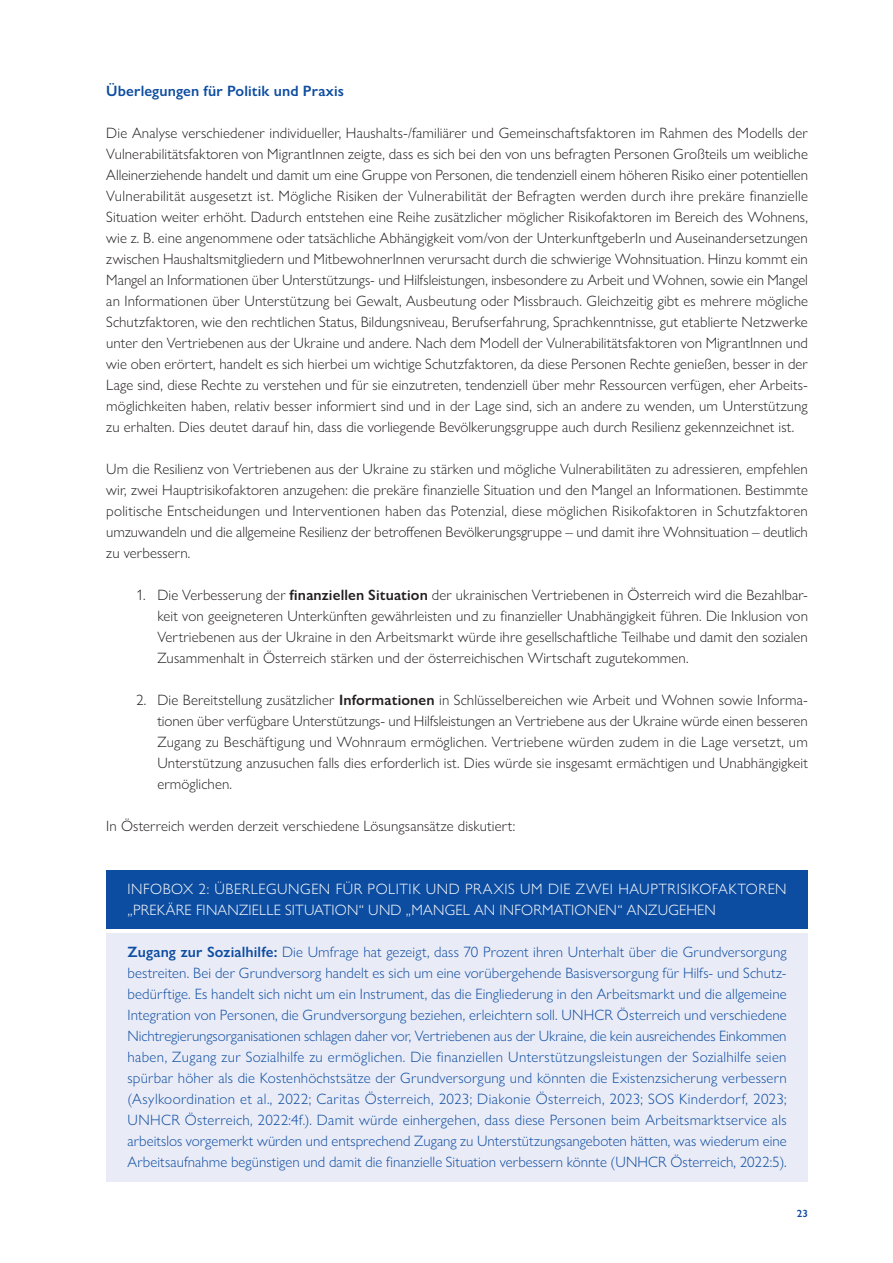
<style>
.page{position:relative;width:893px;height:1263px;background:#fff}
.page>*{position:absolute;margin:0;border:0;box-sizing:border-box;transform-origin:0 0}
.t1{font:300 15px/21px "Gill Sans Nova";letter-spacing:.005em;color:#231f20;text-align:justify}
.t2{font:300 15px/21px "Gill Sans Nova";letter-spacing:.005em;color:#0d4da1;text-align:justify}
.t3{font:300 15px/21px "Gill Sans Nova";letter-spacing:.02em;color:#fff}
.t4{font:600 15px "Gill Sans Nova";letter-spacing:.01em;color:#0d4da1}
.t5{font:600 10.5px "Gill Sans Nova";color:#0d4da1}
.s1{font-weight:600}
</style>
<div class="page">
<div style="left:106px;top:870px;width:702px;height:59px;background:#0d4da1"></div>
<div style="left:106px;top:933px;width:702px;height:249px;background:#e9ebf6"></div>
<p class="t4" style="left:106px;top:82px;width:239px">Überlegungen für Politik und Praxis</p>
<p class="t1" style="left:106px;top:122px;width:703px">Die Analyse verschiedener individueller, Haushalts-/familiärer und Gemeinschaftsfaktoren im Rahmen des Modells der Vulnerabilitätsfaktoren von MigrantInnen zeigte, dass es sich bei den von uns befragten Personen Großteils um weibliche Alleinerziehende handelt und damit um eine Gruppe von Personen, die tendenziell einem höheren Risiko einer potentiellen Vulnerabilität ausgesetzt ist. Mögliche Risiken der Vulnerabilität der Befragten werden durch ihre prekäre finanzielle Situation weiter erhöht. Dadurch entstehen eine Reihe zusätzlicher möglicher Risikofaktoren im Bereich des Wohnens, wie z. B. eine angenommene oder tatsächliche Abhängigkeit vom/von der UnterkunftgeberIn und Auseinandersetzungen zwischen Haushaltsmitgliedern und MitbewohnerInnen verursacht durch die schwierige Wohnsituation. Hinzu kommt ein Mangel an Informationen über Unterstützungs- und Hilfsleistungen, insbesondere zu Arbeit und Wohnen, sowie ein Mangel an Informationen über Unterstützung bei Gewalt, Ausbeutung oder Missbrauch. Gleichzeitig gibt es mehrere mögliche Schutzfaktoren, wie den rechtlichen Status, Bildungsniveau, Berufserfahrung, Sprachkenntnisse, gut etablierte Netzwerke unter den Vertriebenen aus der Ukraine und andere. Nach dem Modell der Vulnerabilitätsfaktoren von MigrantInnen und wie oben erörtert, handelt es sich hierbei um wichtige Schutzfaktoren, da diese Personen Rechte genießen, besser in der Lage sind, diese Rechte zu verstehen und für sie einzutreten, tendenziell über mehr Ressourcen verfügen, eher Arbeits&shy;möglichkeiten haben, relativ besser informiert sind und in der Lage sind, sich an andere zu wenden, um Unterstützung zu erhalten. Dies deutet darauf hin, dass die vorliegende Bevölkerungsgruppe auch durch Resilienz gekennzeichnet ist.</p>
<p class="t1" style="left:106px;top:458px;width:703px">Um die Resilienz von Vertriebenen aus der Ukraine zu stärken und mögliche Vulnerabilitäten zu adressieren, empfehlen wir, zwei Hauptrisikofaktoren anzugehen: die prekäre finanzielle Situation und den Mangel an Informationen. Bestimmte politische Entscheidungen und Interventionen haben das Potenzial, diese möglichen Risikofaktoren in Schutzfaktoren umzuwandeln und die allgemeine Resilienz der betroffenen Bevölkerungsgruppe – und damit ihre Wohnsituation – deutlich zu verbessern.</p>
<p class="t1" style="left:157px;top:584px;width:652px;text-indent:-21px">1. Die Verbesserung der <span class="s1">finanziellen Situation</span> der ukrainischen Vertriebenen in Österreich wird die Bezahlbar&shy;keit von geeigneteren Unterkünften gewährleisten und zu finanzieller Unabhängigkeit führen. Die Inklusion von Vertriebenen aus der Ukraine in den Arbeitsmarkt würde ihre gesellschaftliche Teilhabe und damit den sozialen Zusammenhalt in Österreich stärken und der österreichischen Wirtschaft zugutekommen.</p>
<p class="t1" style="left:157px;top:689px;width:652px;text-indent:-21px">2. Die Bereitstellung zusätzlicher <span class="s1">Informationen</span> in Schlüsselbereichen wie Arbeit und Wohnen sowie Informa&shy;tionen über verfügbare Unterstützungs- und Hilfsleistungen an Vertriebene aus der Ukraine würde einen besseren Zugang zu Beschäftigung und Wohnraum ermöglichen. Vertriebene würden zudem in die Lage versetzt, um Unterstützung anzusuchen falls dies erforderlich ist. Dies würde sie insgesamt ermächtigen und Unabhängigkeit ermöglichen.</p>
<p class="t1" style="left:106px;top:815px;width:410px">In Österreich werden derzeit verschiedene Lösungsansätze diskutiert:</p>
<p class="t3" style="left:128px;top:878px;width:661px">INFOBOX 2: ÜBERLEGUNGEN FÜR POLITIK UND PRAXIS UM DIE ZWEI HAUPTRISIKOFAKTOREN „PREKÄRE FINANZIELLE SITUATION“ UND „MANGEL AN INFORMATIONEN“ ANZUGEHEN</p>
<p class="t2" style="left:128px;top:941px;width:661px"><span class="s1">Zugang zur Sozialhilfe:</span> Die Umfrage hat gezeigt, dass 70 Prozent ihren Unterhalt über die Grundversorgung bestreiten. Bei der Grundversorg handelt es sich um eine vorübergehende Basisversorgung für Hilfs- und Schutz&shy;bedürftige. Es handelt sich nicht um ein Instrument, das die Eingliederung in den Arbeitsmarkt und die allgemeine Integration von Personen, die Grundversorgung beziehen, erleichtern soll. UNHCR Österreich und verschiedene Nichtregierungsorganisationen schlagen daher vor, Vertriebenen aus der Ukraine, die kein ausreichendes Einkommen haben, Zugang zur Sozialhilfe zu ermöglichen. Die finanziellen Unterstützungsleistungen der Sozialhilfe seien spürbar höher als die Kostenhöchstsätze der Grundversorgung und könnten die Existenzsicherung verbessern (Asylkoordination et al., 2022; Caritas Österreich, 2023; Diakonie Österreich, 2023; SOS Kinderdorf, 2023; UNHCR Österreich, 2022:4f.). Damit würde einhergehen, dass diese Personen beim Arbeitsmarktservice als arbeitslos vorgemerkt würden und entsprechend Zugang zu Unterstützungsangeboten hätten, was wiederum eine Arbeitsaufnahme begünstigen und damit die finanzielle Situation verbessern könnte (UNHCR Österreich, 2022:5).</p>
<p class="t5" style="left:797px;top:1206px;width:13px">23</p>
</div>
